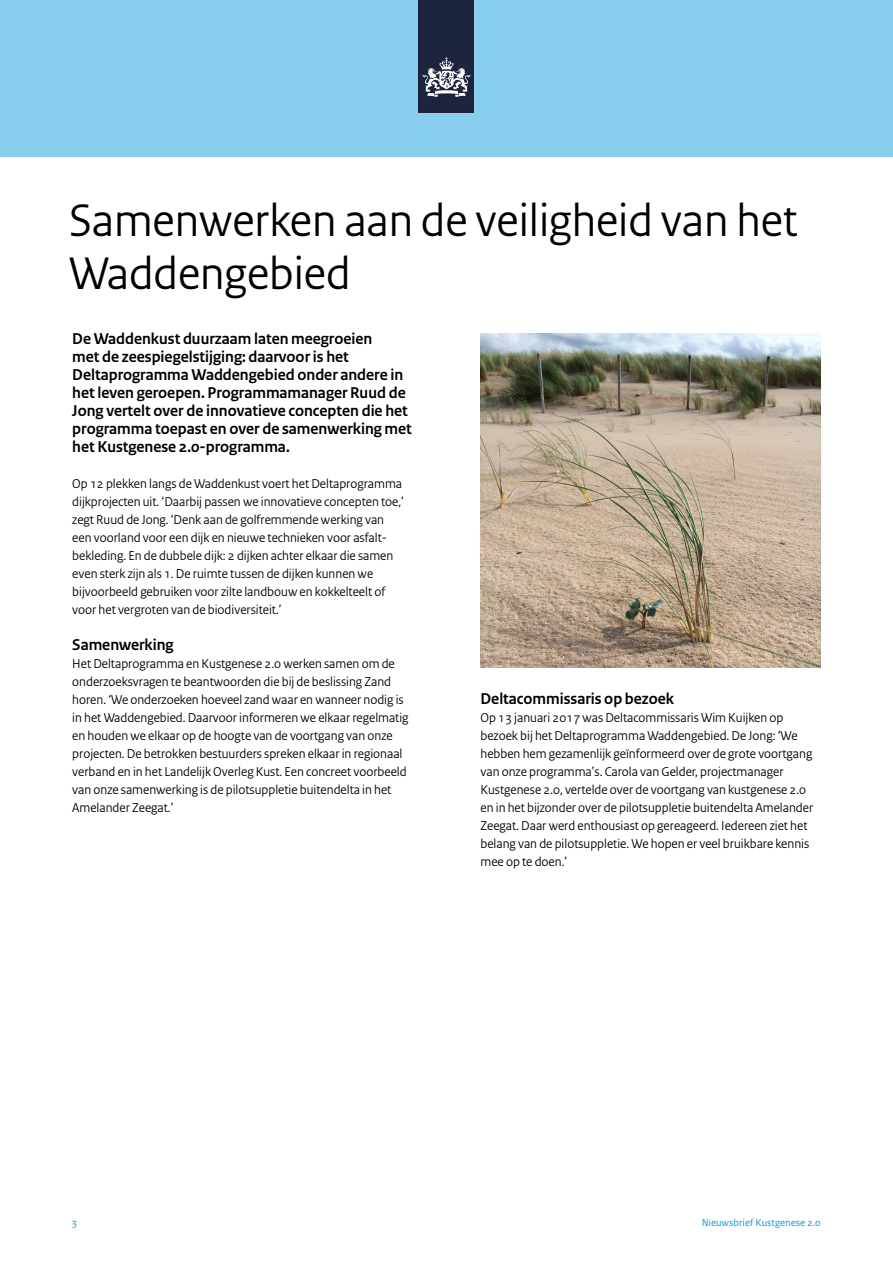
<style>
.page{position:relative;width:893px;height:1263px;background:#fff}
.page>*{position:absolute;margin:0;border:0;box-sizing:border-box;transform-origin:0 0}
.t1{font:48px/52.8px "Rijksoverheid Sans Heading";color:#000}
.t2{font:700 16.5px/18px "Rijksoverheid Sans";color:#000}
.t3{font:13.5px/18px "Rijksoverheid Sans";color:#000}
.t4{font:10.5px "Rijksoverheid Sans Text";color:#009ede}
</style>
<div class="page">
<img style="left:480px;top:334px;width:341px;height:334px">
<div style="left:0;top:0;width:893px;height:156px;background:#89ceef"></div>
<div style="left:419px;top:0;width:55px;height:113px;background:#1c243e"></div>
<svg style="left:423px;top:57px;width:47px;height:40px"></svg>
<h1 class="t1" style="left:69px;top:194px;width:730px">Samenwerken aan de veiligheid van het<br>Waddengebied</h1>
<p class="t2" style="left:72px;top:330px;width:341px">De Waddenkust duurzaam laten meegroeien<br>met de zeespiegelstijging: daarvoor is het Deltaprogramma Waddengebied onder andere in het leven geroepen. Programmamanager Ruud de Jong vertelt over de innovatieve concepten die het programma toepast en over de samenwerking met het Kustgenese 2.0-programma.</p>
<p class="t3" style="left:72px;top:475px;width:333px">Op 12 plekken langs de Waddenkust voert het Deltaprogramma dijkprojecten uit. ‘Daarbij passen we innovatieve concepten toe,’ zegt Ruud de Jong. ‘Denk aan de golfremmende werking van een voorland voor een dijk en nieuwe technieken voor asfalt&shy;bekleding. En de dubbele dijk: 2 dijken achter elkaar die samen even sterk zijn als 1. De ruimte tussen de dijken kunnen we bijvoorbeeld gebruiken voor zilte landbouw en kokkelteelt of voor het vergroten van de biodiversiteit.’</p>
<p class="t2" style="left:72px;top:636px;width:103px">Samenwerking</p>
<p class="t3" style="left:72px;top:655px;width:338px">Het Deltaprogramma en Kustgenese 2.0 werken samen om de onderzoeksvragen te beantwoorden die bij de beslissing Zand horen. ‘We onderzoeken hoeveel zand waar en wanneer nodig is in het Waddengebied. Daarvoor informeren we elkaar regelmatig en houden we elkaar op de hoogte van de voortgang van onze projecten. De betrokken bestuurders spreken elkaar in regionaal verband en in het Landelijk Overleg Kust. Een concreet voorbeeld van onze samenwerking is de pilotsuppletie buitendelta in het Amelander Zeegat.’</p>
<p class="t2" style="left:480px;top:690px;width:195px">Deltacommissaris op bezoek</p>
<p class="t3" style="left:480px;top:709px;width:334px">Op 13 januari 2017 was Deltacommissaris Wim Kuijken op bezoek bij het Deltaprogramma Waddengebied. De Jong: ‘We hebben hem gezamenlijk geïnformeerd over de grote voortgang van onze programma’s. Carola van Gelder, projectmanager Kustgenese 2.0, vertelde over de voortgang van kustgenese 2.0 en in het bijzonder over de pilotsuppletie buitendelta Amelander Zeegat. Daar werd enthousiast op gereageerd. Iedereen ziet het belang van de pilotsuppletie. We hopen er veel bruikbare kennis mee op te doen.’</p>
<p class="t4" style="left:72px;top:1216px;width:6px">3</p>
<p class="t4" style="left:702px;top:1216px;width:121px">Nieuwsbrief Kustgenese 2.0</p>
</div>
